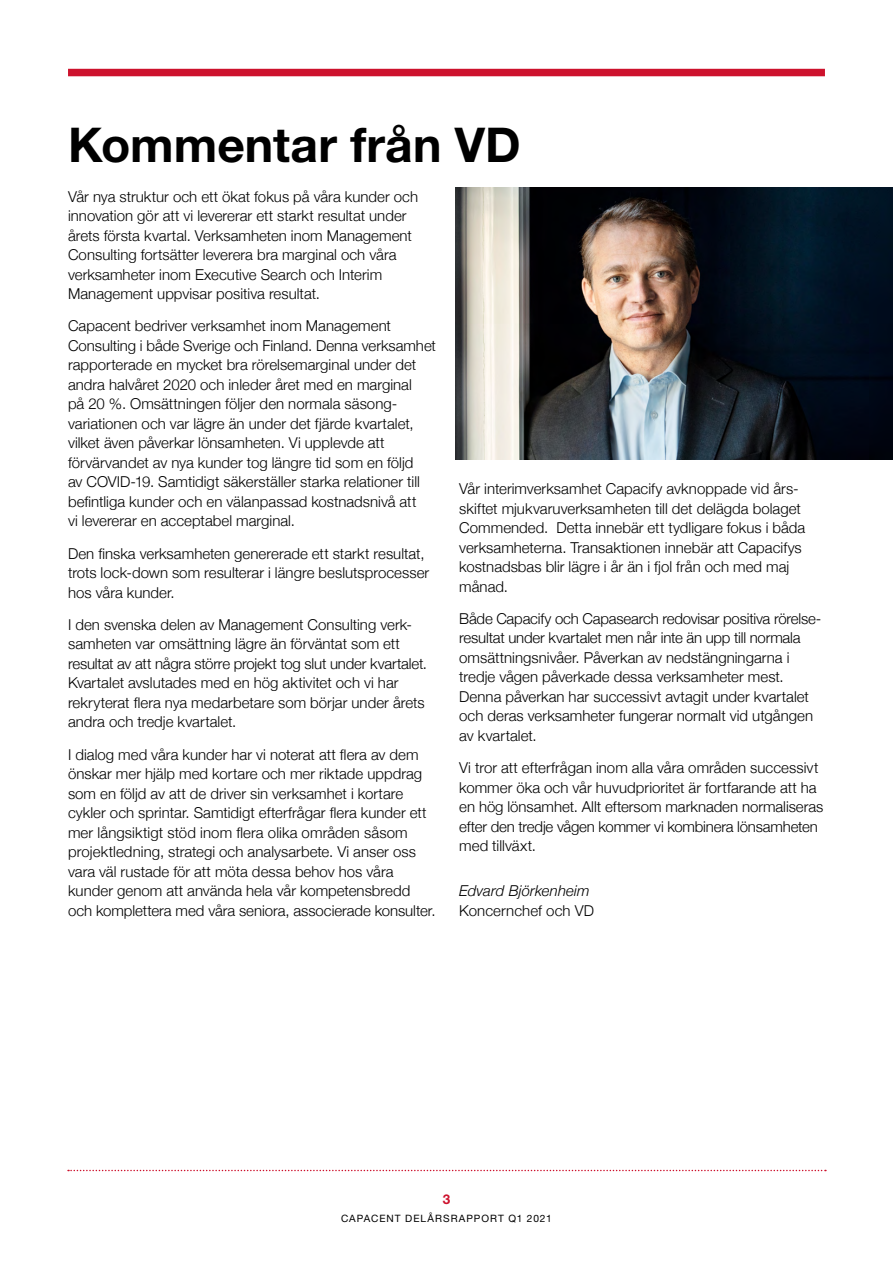
<style>
.page{position:relative;width:893px;height:1263px;background:#fff}
.page>*{position:absolute;margin:0;border:0;box-sizing:border-box;transform-origin:0 0}
.t1{font:700 48px "Helvetica Neue LT Std";color:#000}
.t2{font:300 15px/19.5px "Helvetica Neue";color:#000}
.t3{font:italic 300 15px "Helvetica Neue";letter-spacing:.005em;color:#000}
.t4{font:700 13.5px "Helvetica Neue LT Std";color:#cd122d}
.t5{font:10.2px "Helvetica Neue LT Std";letter-spacing:.1em;color:#000}
</style>
<div class="page">
<svg style="left:68px;top:1170px;width:758px;height:1px"></svg>
<div style="left:68px;top:69px;width:757px;height:7px;background:#cd122d"></div>
<img style="left:455px;top:187px;width:438px;height:272px">
<h1 class="t1" style="left:68px;top:115px;width:454px">Kommentar från VD</h1>
<p class="t2" style="left:68px;top:185px;width:352px">Vår nya struktur och ett ökat fokus på våra kunder och innovation gör att vi levererar ett starkt resultat under årets första kvartal. Verksamheten inom Management Consulting fortsätter leverera bra marginal och våra verksamheter inom Executive Search och Interim Management uppvisar positiva resultat.</p>
<p class="t2" style="left:68px;top:315px;width:369px">Capacent bedriver verksamhet inom Management Consulting i både Sverige och Finland. Denna verksamhet rapporterade en mycket bra rörelsemarginal under det andra halvåret 2020 och inleder året med en marginal<br>på 20 %. Omsättningen följer den normala säsong&shy;variationen och var lägre än under det fjärde kvartalet, vilket även påverkar lönsamheten. Vi upplevde att förvärvandet av nya kunder tog längre tid som en följd<br>av COVID-19. Samtidigt säkerställer starka relationer till befintliga kunder och en välanpassad kostnadsnivå att<br>vi levererar en acceptabel marginal.</p>
<p class="t2" style="left:68px;top:542px;width:363px">Den finska verksamheten genererade ett starkt resultat, trots lock-down som resulterar i längre beslutsprocesser hos våra kunder.</p>
<p class="t2" style="left:68px;top:614px;width:361px">I den svenska delen av Management Consulting verk&shy;samheten var omsättning lägre än förväntat som ett resultat av att några större projekt tog slut under kvartalet.<br>Kvartalet avslutades med en hög aktivitet och vi har rekryterat flera nya medarbetare som börjar under årets andra och tredje kvartalet.</p>
<p class="t2" style="left:68px;top:743px;width:369px">I dialog med våra kunder har vi noterat att flera av dem önskar mer hjälp med kortare och mer riktade uppdrag som en följd av att de driver sin verksamhet i kortare cykler och sprintar. Samtidigt efterfrågar flera kunder ett mer långsiktigt stöd inom flera olika områden såsom projektledning, strategi och analysarbete. Vi anser oss vara väl rustade för att möta dessa behov hos våra kunder genom att använda hela vår kompetensbredd och komplettera med våra seniora, associerade konsulter.</p>
<p class="t2" style="left:459px;top:478px;width:348px">Vår interimverksamhet Capacify avknoppade vid års&shy;skiftet mjukvaruverksamheten till det delägda bolaget Commended. Detta innebär ett tydligare fokus i båda verksamheterna. Transaktionen innebär att Capacifys kostnadsbas blir lägre i år än i fjol från och med maj månad.</p>
<p class="t2" style="left:459px;top:608px;width:364px">Både Capacify och Capasearch redovisar positiva rörelse&shy;resultat under kvartalet men når inte än upp till normala omsättningsnivåer. Påverkan av nedstängningarna i tredje vågen påverkade dessa verksamheter mest.<br>Denna påverkan har successivt avtagit under kvartalet och deras verksamheter fungerar normalt vid utgången av kvartalet.</p>
<p class="t2" style="left:459px;top:757px;width:366px">Vi tror att efterfrågan inom alla våra områden successivt kommer öka och vår huvudprioritet är fortfarande att ha en hög lönsamhet. Allt eftersom marknaden normaliseras efter den tredje vågen kommer vi kombinera lönsamheten med tillväxt.</p>
<p class="t3" style="left:459px;top:879px;width:132px">Edvard Björkenheim</p>
<p class="t2" style="left:459px;top:899px;width:136px">Koncernchef och VD</p>
<p class="t4" style="left:443px;top:1191px;width:9px">3</p>
<p class="t5" style="left:341px;top:1212px;width:212px">CAPACENT DELÅRSRAPPORT Q1 2021</p>
</div>
